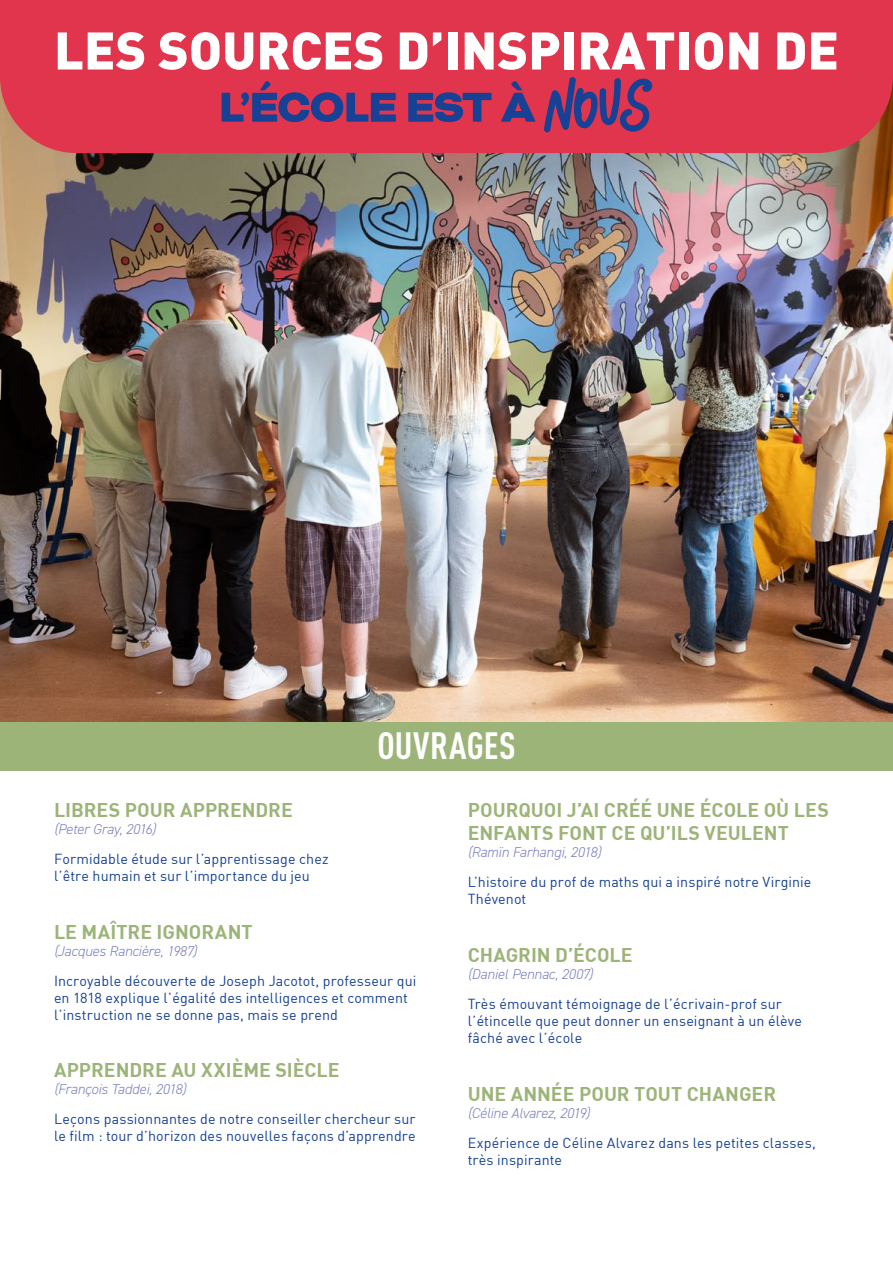
<style>
.page{position:relative;width:893px;height:1263px;background:#fff}
.page>*{position:absolute;margin:0;border:0;box-sizing:border-box;transform-origin:0 0}
.t1{font:900 52.05px "DIN";color:#fff}
.t2{font:700 condensed 37.5px "DIN Pro";letter-spacing:.01em;color:#fff}
.t3{font:19.5px/23.4px "DIN Bold";color:#9db479}
.t4{font:14.25px/17.1px "DIN";letter-spacing:.01em;color:#164194}
.t5{font:italic 300 14.25px "DIN2014";letter-spacing:-.005em;color:#787fbd}
</style>
<div class="page">
<img style="left:0;top:153px;width:893px;height:569px">
<div style="left:0;top:722px;width:893px;height:48px;background:#9db479"></div>
<div style="left:0;top:0;width:893px;height:153px;background:#e0354d"></div>
<svg style="left:222px;top:81px;width:174px;height:41px;background:#873a6b"></svg>
<svg style="left:408px;top:92px;width:84px;height:30px;background:#623c78"></svg>
<svg style="left:501px;top:81px;width:34px;height:41px"></svg>
<svg style="left:544px;top:77px;width:109px;height:55px;background:#893a6b"></svg>
<h1 class="t1" style="left:54px;top:16px;width:786px">LES SOURCES D’INSPIRATION DE</h1>
<h2 class="t2" style="left:377px;top:718px;width:140px">OUVRAGES</h2>
<h3 class="t3" style="left:54px;top:797px;width:240px">LIBRES POUR APPRENDRE</h3>
<p class="t5" style="left:54px;top:820px;width:103px">(Peter Gray, 2016)</p>
<p class="t4" style="left:54px;top:850px;width:276px">Formidable étude sur l’apprentissage chez l’être humain et sur l’importance du jeu</p>
<h3 class="t3" style="left:54px;top:919px;width:200px">LE MAÎTRE IGNORANT</h3>
<p class="t5" style="left:54px;top:942px;width:144px">(Jacques Rancière, 1987)</p>
<p class="t4" style="left:54px;top:971px;width:364px">Incroyable découverte de Joseph Jacotot, professeur qui en 1818 explique l’égalité des intelligences et comment l’instruction ne se donne pas, mais se prend</p>
<h3 class="t3" style="left:54px;top:1058px;width:287px">APPRENDRE AU XXIÈME SIÈCLE</h3>
<p class="t5" style="left:54px;top:1081px;width:134px">(François Taddei, 2018)</p>
<p class="t4" style="left:54px;top:1110px;width:363px">Leçons passionnantes de notre conseiller chercheur sur le film : tour d’horizon des nouvelles façons d’apprendre</p>
<h3 class="t3" style="left:468px;top:797px;width:363px">POURQUOI J’AI CRÉÉ UNE ÉCOLE OÙ LES<br>ENFANTS FONT CE QU’ILS VEULENT</h3>
<p class="t5" style="left:468px;top:844px;width:135px">(Ramïn Farhangi, 2018)</p>
<p class="t4" style="left:468px;top:873px;width:345px">L’histoire du prof de maths qui a inspiré notre Virginie<br>Thévenot</p>
<h3 class="t3" style="left:468px;top:942px;width:166px">CHAGRIN D’ÉCOLE</h3>
<p class="t5" style="left:468px;top:965px;width:127px">(Daniel Pennac, 2007)</p>
<p class="t4" style="left:468px;top:995px;width:336px">Très émouvant témoignage de l’écrivain-prof sur l’étincelle que peut donner un enseignant à un élève fâché avec l’école</p>
<h3 class="t3" style="left:468px;top:1081px;width:310px">UNE ANNÉE POUR TOUT CHANGER</h3>
<p class="t5" style="left:468px;top:1104px;width:123px">(Céline Alvarez, 2019)</p>
<p class="t4" style="left:468px;top:1134px;width:350px">Expérience de Céline Alvarez dans les petites classes, très inspirante</p>
</div>
